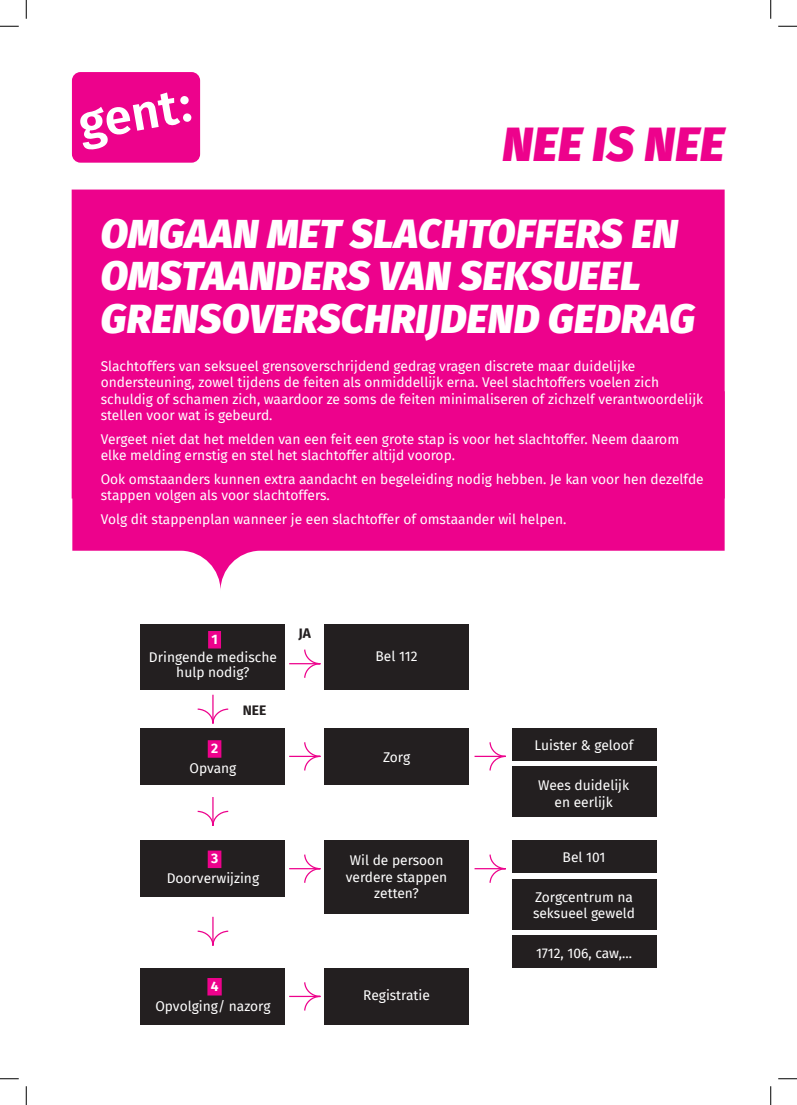
<style>
.page{position:relative;width:797px;height:1105px;background:#fff}
.page>*{position:absolute;margin:0;border:0;box-sizing:border-box;transform-origin:0 0}
.Title_small{font:italic 900 47.5px "Fira Sans";letter-spacing:.01em;color:#ed028c}
.Title_small-2{font:italic 900 40px/42.5px "Fira Sans";letter-spacing:.01em;color:#fff}
.Body_black{font:13.75px/16.5px "Fira Sans";color:#fff;text-align:center}
.Title_small-3{font:13.75px/16.5px "Fira Sans";color:#fff}
.Body_black-2{font:700 13.75px "Fira Sans";color:#231f20}
.Body_black-3{font:700 13.75px "Fira Sans";color:#fff}
</style>
<div class="page">
<div style="left:72px;top:190px;width:652px;height:201px;background:#ed028c"></div>
<div style="left:141px;top:625px;width:144px;height:65px;background:#231f20"></div>
<div style="left:208px;top:631px;width:13px;height:17px;background:#ed028c"></div>
<div style="left:324px;top:625px;width:144px;height:65px;background:#231f20"></div>
<div style="left:141px;top:968px;width:144px;height:57px;background:#231f20"></div>
<div style="left:324px;top:968px;width:144px;height:57px;background:#231f20"></div>
<div style="left:141px;top:728px;width:144px;height:57px;background:#231f20"></div>
<div style="left:208px;top:740px;width:13px;height:18px;background:#ed028c"></div>
<div style="left:324px;top:728px;width:144px;height:57px;background:#231f20"></div>
<div style="left:512px;top:728px;width:144px;height:32px;background:#231f20"></div>
<div style="left:512px;top:767px;width:144px;height:50px;background:#231f20"></div>
<div style="left:141px;top:840px;width:144px;height:57px;background:#231f20"></div>
<div style="left:208px;top:850px;width:13px;height:18px;background:#ed028c"></div>
<div style="left:324px;top:840px;width:144px;height:74px;background:#231f20"></div>
<div style="left:512px;top:840px;width:144px;height:32px;background:#231f20"></div>
<div style="left:512px;top:879px;width:144px;height:50px;background:#231f20"></div>
<div style="left:512px;top:935px;width:144px;height:33px;background:#231f20"></div>
<svg style="left:303px;top:649px;width:18px;height:29px"></svg>
<hr style="left:289px;top:663px;width:31px;height:1px;background:#ed028c">
<svg style="left:303px;top:742px;width:18px;height:29px"></svg>
<hr style="left:289px;top:756px;width:31px;height:1px;background:#ed028c">
<svg style="left:489px;top:742px;width:17px;height:29px"></svg>
<hr style="left:474px;top:756px;width:31px;height:1px;background:#ed028c">
<svg style="left:303px;top:854px;width:18px;height:29px"></svg>
<hr style="left:289px;top:868px;width:31px;height:1px;background:#ed028c">
<svg style="left:489px;top:854px;width:17px;height:29px"></svg>
<hr style="left:474px;top:868px;width:31px;height:1px;background:#ed028c">
<svg style="left:303px;top:982px;width:18px;height:29px"></svg>
<hr style="left:289px;top:996px;width:31px;height:1px;background:#ed028c">
<svg style="left:197px;top:695px;width:32px;height:29px"></svg>
<div style="left:207px;top:978px;width:15px;height:17px;background:#ed028c"></div>
<svg style="left:197px;top:797px;width:32px;height:29px"></svg>
<svg style="left:197px;top:917px;width:32px;height:29px"></svg>
<svg style="left:72px;top:391px;width:652px;height:199px;fill:#ed028c"></svg>
<svg style="left:72px;top:72px;width:128px;height:91px;background:#ef2a9e"></svg>
<svg style="left:0;top:25px;width:19px;height:2px"></svg>
<svg style="left:778px;top:25px;width:19px;height:2px"></svg>
<svg style="left:0;top:1078px;width:19px;height:1px"></svg>
<svg style="left:778px;top:1078px;width:19px;height:1px"></svg>
<svg style="left:25px;top:0;width:2px;height:19px"></svg>
<svg style="left:25px;top:1086px;width:2px;height:19px"></svg>
<svg style="left:770px;top:0;width:1px;height:19px"></svg>
<svg style="left:770px;top:1086px;width:1px;height:19px"></svg>
<p class="Title_small" style="left:502px;top:102px;width:223px">NEE IS NEE</p>
<p class="Title_small-2" style="left:101px;top:209px;width:596px">OMGAAN MET SLACHTOFFERS EN<br>OMSTAANDERS VAN SEKSUEEL<br>GRENSOVERSCHRIJDEND GEDRAG</p>
<p class="Title_small-3" style="left:101px;top:357px;width:604px">Slachtoffers van seksueel grensoverschrijdend gedrag vragen discrete maar duidelijke ondersteuning, zowel tijdens de feiten als onmiddellijk erna. Veel slachtoffers voelen zich schuldig of schamen zich, waardoor ze soms de feiten minimaliseren of zichzelf verantwoordelijk stellen voor wat is gebeurd.</p>
<p class="Body_black" style="left:101px;top:430px;width:580px;text-align:left">Vergeet niet dat het melden van een feit een grote stap is voor het slachtoffer. Neem daarom elke melding ernstig en stel het slachtoffer altijd voorop.</p>
<p class="Body_black" style="left:101px;top:470px;width:604px;text-align:left">Ook omstaanders kunnen extra aandacht en begeleiding nodig hebben. Je kan voor hen dezelfde stappen volgen als voor slachtoffers.</p>
<p class="Body_black" style="left:101px;top:511px;width:467px">Volg dit stappenplan wanneer je een slachtoffer of omstaander wil helpen.</p>
<p class="Body_black-2" style="left:298px;top:621px;width:14px">JA</p>
<p class="Body_black-3" style="left:211px;top:627px;width:8px">1</p>
<p class="Body_black" style="left:149px;top:649px;width:129px;line-height:15px">Dringende medische hulp nodig?</p>
<p class="Body_black" style="left:375px;top:647px;width:44px">Bel 112</p>
<p class="Body_black-2" style="left:243px;top:698px;width:25px">NEE</p>
<p class="Body_black-3" style="left:211px;top:736px;width:9px">2</p>
<p class="Body_black" style="left:189px;top:759px;width:48px">Opvang</p>
<p class="Body_black-3" style="left:211px;top:847px;width:9px">3</p>
<p class="Body_black" style="left:167px;top:870px;width:94px">Doorverwijzing</p>
<p class="Body_black-3" style="left:211px;top:974px;width:9px">4</p>
<p class="Body_black" style="left:155px;top:997px;width:117px">Opvolging/ nazorg</p>
<p class="Body_black" style="left:383px;top:748px;width:29px">Zorg</p>
<p class="Body_black" style="left:534px;top:736px;width:100px">Luister &amp; geloof</p>
<p class="Body_black" style="left:538px;top:777px;width:92px">Wees duidelijk en eerlijk</p>
<p class="Body_black" style="left:346px;top:852px;width:103px">Wil de persoon verdere stappen zetten?</p>
<p class="Body_black" style="left:562px;top:849px;width:44px">Bel 101</p>
<p class="Body_black" style="left:533px;top:888px;width:103px;text-align:left">Zorgcentrum na seksueel geweld</p>
<p class="Body_black" style="left:536px;top:945px;width:98px">1712, 106, caw,...</p>
<p class="Body_black" style="left:363px;top:987px;width:68px">Registratie</p>
</div>
